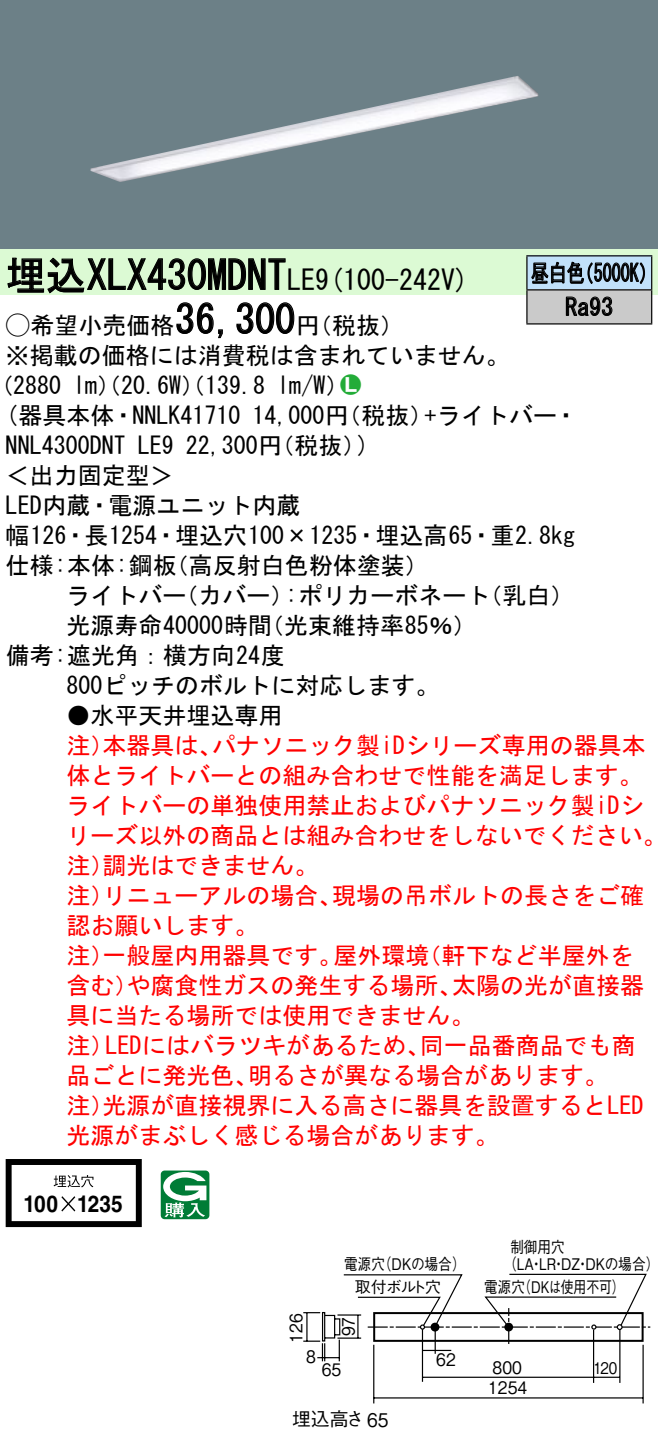
<style>
.page{position:relative;width:658px;height:1442px;background:#fff}
.page>*{position:absolute;margin:0;border:0;box-sizing:border-box;transform-origin:0 0}
.t1{font:40px "MS Gothic";color:#000}
.t2{font:28px "MS Gothic";color:#000}
.t3{font:24px/30px "MS Gothic";color:#f00}
.t4{font:24px/30.4px "MS Gothic";color:#000}
.t5{font:24px/34px "MS Gothic";color:#000;scale:.75 1}
.t6{font:24px "Ford Classification 1";color:#23ac38}
.t7{font:700 23.2px "Helvetica LT Std";color:#000;scale:.9 1}
.t8{font:18.8px "Gothic BBB Pro Medium 90 pv RKSJ H";color:#000}
.t9{font:17.2px/20.4px "Gothic BBB Pro Medium 90 pv RKSJ H";color:#000;scale:.9 1}
.t10{font:16px/17.2px "Gothic BBB Pro Medium 90 pv RKSJ H";color:#000;scale:.85 1}
.t11{font:16px "Gothic BBB Pro Medium 90 pv RKSJ H";color:#000;scale:.86 1}
.t12{font:16px "Gothic BBB Pro Medium 90 pv RKSJ H";color:#000;scale:.8 1}
.t13{font:16px "Gothic BBB Pro Medium 90 pv RKSJ H";color:#000}
.t14{font:16px "Gothic BBB Pro Medium 90 pv RKSJ H";color:#000;scale:.84 1}
.s1{font-size:28px}
.s2{font-family:"Ford Classification 1"}
.s3{color:#fff}
</style>
<div class="page">
<div style="left:0;top:0;width:658px;height:249px;background:#6c8087"></div>
<img style="left:90px;top:76px;width:448px;height:106px">
<div style="left:0;top:249px;width:658px;height:46px;background:#dcfad4"></div>
<svg style="left:7px;top:257px;width:279px;height:37px"></svg>
<svg style="left:176px;top:302px;width:47px;height:37px"></svg>
<svg style="left:236px;top:302px;width:59px;height:32px"></svg>
<svg style="left:6px;top:1159px;width:136px;height:67px"></svg>
<svg style="left:161px;top:1170px;width:48px;height:49px"></svg>
<div style="left:527px;top:256px;width:124px;height:34px;background:#c1e1fa"></div>
<div style="left:527px;top:290px;width:124px;height:34px;background:#cacaca"></div>
<hr style="left:526px;top:255px;width:126px;height:1px;background:#000">
<hr style="left:526px;top:256px;width:1px;height:33px;background:#000">
<hr style="left:651px;top:256px;width:1px;height:33px;background:#000">
<hr style="left:526px;top:289px;width:126px;height:1px;background:#000">
<hr style="left:526px;top:290px;width:1px;height:33px;background:#000">
<hr style="left:651px;top:290px;width:1px;height:33px;background:#000">
<hr style="left:526px;top:323px;width:126px;height:1px;background:#000">
<svg style="left:531px;top:261px;width:114px;height:23px"></svg>
<svg style="left:565px;top:296px;width:47px;height:20px"></svg>
<hr style="left:619px;top:1328px;width:1px;height:54px;background:#000">
<hr style="left:422px;top:1328px;width:1px;height:53px;background:#000">
<hr style="left:373px;top:1344px;width:1px;height:59px;background:#000">
<hr style="left:642px;top:1344px;width:1px;height:59px;background:#000">
<hr style="left:422px;top:1376px;width:171px;height:1px;background:#000">
<hr style="left:374px;top:1397px;width:269px;height:1px;background:#000">
<hr style="left:593px;top:1329px;width:1px;height:53px;background:#000">
<svg style="left:594px;top:1376px;width:25px;height:1px"></svg>
<svg style="left:303px;top:1273px;width:347px;height:88px"></svg>
<h1 class="t1" style="left:6px;top:255px;width:311px">埋込XLX430MDNT<span class="s1">LE</span></h1>
<p class="t4" style="left:296px;top:310px;width:109px">（円税抜(</p>
<p class="t2" style="left:315px;top:265px;width:155px">(9 100-242 (V</p>
<h1 class="t1" style="left:175px;top:299px;width:121px">36,300</h1>
<p class="t4" style="left:6px;top:310px;width:505px"><span class="s2">A</span>希望小売価格<br>※掲載の価格には消費税は含まれていません。</p>
<p class="t6" style="left:340px;top:372px;width:22px">2<span class="s3">7</span></p>
<p class="t4" style="left:277px;top:370px;width:73px">l m (W/</p>
<p class="t4" style="left:-11px;top:370px;width:74px">（2880</p>
<p class="t4" style="left:73px;top:370px;width:193px">lm）（20.6 ）（W 139.8</p>
<p class="t5" style="left:565px;top:256px;width:65px;text-indent:-34px">昼白色<br>Ra93</p>
<p class="t5" style="left:575px;top:256px;width:109px">（5000 (K</p>
<p class="t4" style="left:6px;top:400px;width:236px">(器具本体・NNLK41710</p>
<p class="t4" style="left:424px;top:400px;width:155px">+ライトバー・</p>
<p class="t4" style="left:252px;top:400px;width:182px">14,000 （円税抜）</p>
<p class="t4" style="left:186px;top:430px;width:182px">22,300 （円税抜(</p>
<p class="t4" style="left:357px;top:430px;width:13px">(</p>
<p class="t4" style="left:6px;top:430px;width:121px">NNL4300DNT</p>
<p class="t4" style="left:6px;top:460px;width:169px">＜出力固定型&lt;</p>
<p class="t4" style="left:6px;top:490px;width:296px">LED内蔵・電源ユニット内蔵</p>
<p class="t4" style="left:6px;top:520px;width:571px">幅126・長1254・埋込穴100×1235・埋込高65・重2.8kg</p>
<p class="t4" style="left:165px;top:550px;width:266px">（高反射白色粉体塗装(</p>
<p class="t4" style="left:138px;top:430px;width:37px">LE9</p>
<p class="t4" style="left:6px;top:550px;width:172px">仕様:本体:鋼板</p>
<p class="t4" style="left:66px;top:580px;width:121px">ライトバー</p>
<p class="t4" style="left:174px;top:580px;width:121px">（カバー）</p>
<p class="t4" style="left:285px;top:580px;width:206px">:ポリカーボネート</p>
<p class="t4" style="left:478px;top:580px;width:97px">（乳白(</p>
<p class="t4" style="left:66px;top:610px;width:207px">光源寿命40000時間</p>
<p class="t4" style="left:6px;top:640px;width:280px">備考:遮光角：横方向24度</p>
<p class="t4" style="left:66px;top:670px;width:374px">800ピッチのボルトに対応します。</p>
<p class="t4" style="left:66px;top:700px;width:217px">●水平天井埋込専用</p>
<p class="t3" style="left:212px;top:730px;width:435px">パナソニック製iDシリーズ専用の器具本</p>
<p class="t4" style="left:260px;top:610px;width:218px">（光束維持率85％(</p>
<p class="t3" style="left:66px;top:730px;width:49px">注）</p>
<p class="t3" style="left:66px;top:760px;width:577px">体とライトバーとの組み合わせで性能を満足します。</p>
<p class="t3" style="left:66px;top:790px;width:579px">ライトバーの単独使用禁止およびパナソニック製iDシ</p>
<p class="t3" style="left:66px;top:820px;width:601px">リーズ以外の商品とは組み合わせをしないでください。</p>
<p class="t3" style="left:102px;top:850px;width:217px">調光はできません。</p>
<p class="t3" style="left:102px;top:730px;width:121px">本器具は、</p>
<p class="t3" style="left:66px;top:850px;width:49px">注）</p>
<p class="t3" style="left:332px;top:880px;width:314px">現場の吊ボルトの長さをご確</p>
<p class="t3" style="left:66px;top:880px;width:193px">注）<br>認お願いします。</p>
<p class="t3" style="left:102px;top:880px;width:241px">リニューアルの場合、</p>
<p class="t3" style="left:102px;top:940px;width:241px">一般屋内用器具です。</p>
<p class="t3" style="left:333px;top:940px;width:97px">屋外環境</p>
<p class="t3" style="left:417px;top:940px;width:217px">（軒下など半屋外を</p>
<p class="t3" style="left:66px;top:940px;width:49px">注）</p>
<p class="t3" style="left:126px;top:970px;width:337px">や腐食性ガスの発生する場所、</p>
<p class="t3" style="left:452px;top:970px;width:194px">太陽の光が直接器</p>
<p class="t3" style="left:66px;top:970px;width:73px">含む）</p>
<p class="t3" style="left:66px;top:1000px;width:409px">具に当たる場所では使用できません。</p>
<p class="t3" style="left:420px;top:1030px;width:217px">同一品番商品でも商</p>
<p class="t3" style="left:105px;top:1030px;width:326px">LEDにはバラツキがあるため、</p>
<p class="t3" style="left:66px;top:1030px;width:49px">注）</p>
<p class="t3" style="left:102px;top:1060px;width:542px;text-indent:-36px">品ごとに発光色、<br>光源が直接視界に入る高さに器具を設置するとLED</p>
<p class="t3" style="left:248px;top:1060px;width:362px">明るさが異なる場合があります。</p>
<p class="t3" style="left:66px;top:1090px;width:433px">注）<br>光源がまぶしく感じる場合があります。</p>
<p class="t7" style="left:24px;top:1189px;width:112px">100 1235</p>
<p class="t11" style="left:378px;top:1250px;width:104px">（DKの場合(</p>
<p class="t10" style="left:344px;top:1252px;width:50px">電源穴</p>
<p class="t13" style="left:355px;top:1274px;width:88px">取付ボルト穴</p>
<p class="t9" style="left:284px;top:1342px;width:34px;rotate:-90deg">126</p>
<p class="t9" style="left:336px;top:1336px;width:23px;rotate:-90deg">97</p>
<p class="t9" style="left:306px;top:1343px;width:12px">8</p>
<p class="t9" style="left:322px;top:1357px;width:23px">65</p>
<p class="t8" style="left:292px;top:1404px;width:98px">埋込高さ65</p>
<p class="t9" style="left:436px;top:1347px;width:23px">62</p>
<p class="t10" style="left:503px;top:1235px;width:186px;text-indent:7px">制御用穴<br>（LA LR DZ DKの場合(</p>
<p class="t11" style="left:529px;top:1250px;width:18px">・</p>
<p class="t11" style="left:551px;top:1250px;width:18px">・</p>
<p class="t11" style="left:576px;top:1250px;width:18px">・</p>
<p class="t12" style="left:518px;top:1274px;width:135px">（DKは使用不可(</p>
<p class="t10" style="left:484px;top:1276px;width:49px">電源穴</p>
<p class="t9" style="left:488px;top:1354px;width:45px">800<br>1254</p>
<p class="t14" style="left:593px;top:1354px;width:30px">120</p>
</div>
